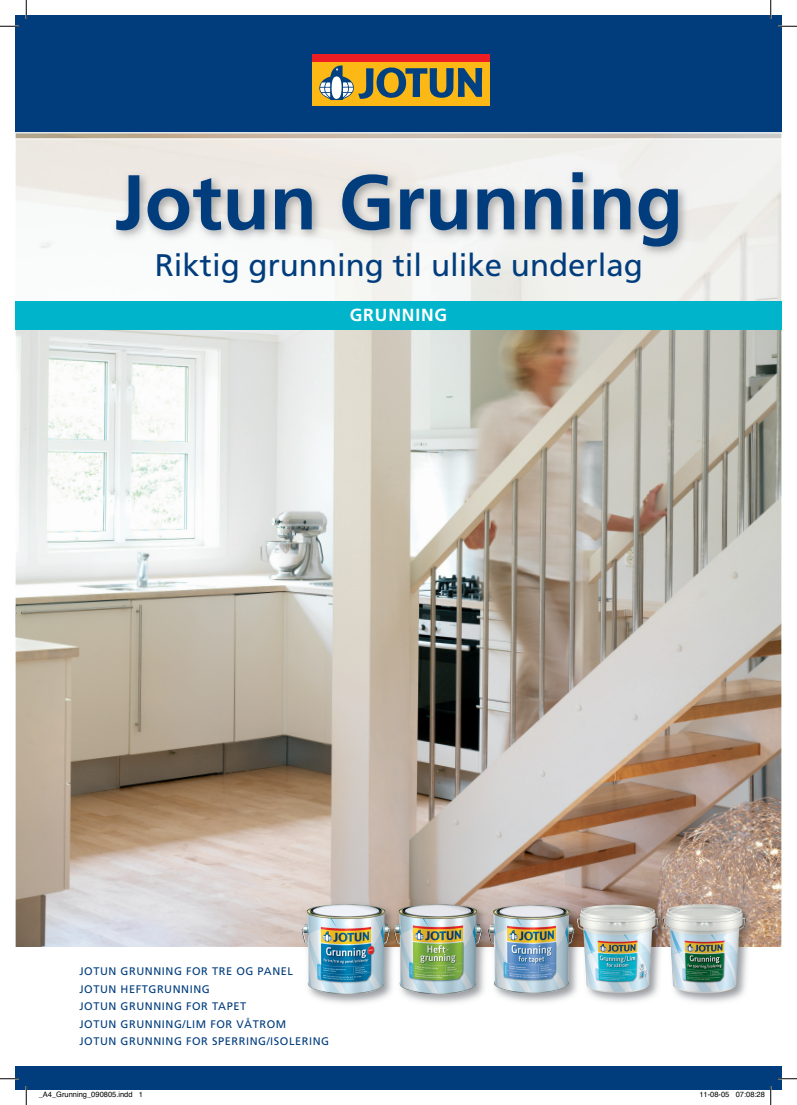
<style>
.page{position:relative;width:797px;height:1105px;background:#fff}
.page>*{position:absolute;margin:0;border:0;box-sizing:border-box;transform-origin:0 0}
.t1{font:700 77.5px "Frutiger LT";color:#013d7d}
.t2{font:31.25px "Frutiger LT";color:#013d7d}
.t3{font:700 17.5px "Frutiger LT";letter-spacing:.05em;color:#fff}
.t4{font:11px/17.5px "Frutiger LT";letter-spacing:.05em;color:#013d7d}
.t5{font:7.5px "Helvetica";color:#000}
</style>
<div class="page">
<img style="left:16px;top:133px;width:765px;height:814px">
<div style="left:16px;top:16px;width:765px;height:117px;background:#013d7d"></div>
<div style="left:312px;top:61px;width:177px;height:45px;background:#fcb814"></div>
<svg style="left:319px;top:65px;width:163px;height:35px"></svg>
<div style="left:312px;top:54px;width:177px;height:7px;background:#ee1d23"></div>
<img style="left:16px;top:140px;width:127px;height:161px">
<img style="left:143px;top:140px;width:638px;height:40px">
<img style="left:654px;top:180px;width:127px;height:121px">
<img style="left:141px;top:259px;width:513px;height:42px">
<img style="left:110px;top:167px;width:580px;height:92px">
<div style="left:16px;top:301px;width:765px;height:29px;background:#00b5cb"></div>
<hr style="left:16px;top:132px;width:765px;height:1px;background:#fff">
<hr style="left:16px;top:138px;width:765px;height:2px;background:#fff">
<div style="left:16px;top:1066px;width:765px;height:23px;background:#013d7d"></div>
<img style="left:298px;top:900px;width:459px;height:104px">
<img style="left:662px;top:904px;width:84px;height:89px">
<img style="left:487px;top:905px;width:172px;height:88px">
<img style="left:393px;top:904px;width:89px;height:90px">
<img style="left:302px;top:904px;width:88px;height:90px">
<svg style="left:0;top:25px;width:19px;height:2px"></svg>
<svg style="left:778px;top:25px;width:19px;height:2px"></svg>
<svg style="left:0;top:1078px;width:19px;height:1px"></svg>
<svg style="left:778px;top:1078px;width:19px;height:1px"></svg>
<svg style="left:25px;top:0;width:2px;height:19px"></svg>
<svg style="left:25px;top:1086px;width:2px;height:19px"></svg>
<svg style="left:770px;top:0;width:1px;height:19px"></svg>
<svg style="left:735px;top:1086px;width:36px;height:19px"></svg>
<h1 class="t1" style="left:115px;top:157px;width:570px">Jotun Grunning</h1>
<h2 class="t2" style="left:155px;top:247px;width:489px">Riktig grunning til ulike underlag</h2>
<h3 class="t3" style="left:350px;top:305px;width:99px">GRUNNING</h3>
<p class="t4" style="left:79px;top:962px;width:251px">JOTUN GRUNNING FOR TRE OG PANEL<br>JOTUN HEFTGRUNNING<br>JOTUN GRUNNING FOR TAPET<br>JOTUN GRUNNING/LIM FOR VÅTROM<br>JOTUN GRUNNING FOR SPERRING/ISOLERING</p>
<p class="t5" style="left:39px;top:1088px;width:106px">_A4_Grunning_090805.indd 1</p>
<p class="t5" style="left:699px;top:1088px;width:67px">11-08-05 07:08:28</p>
</div>
